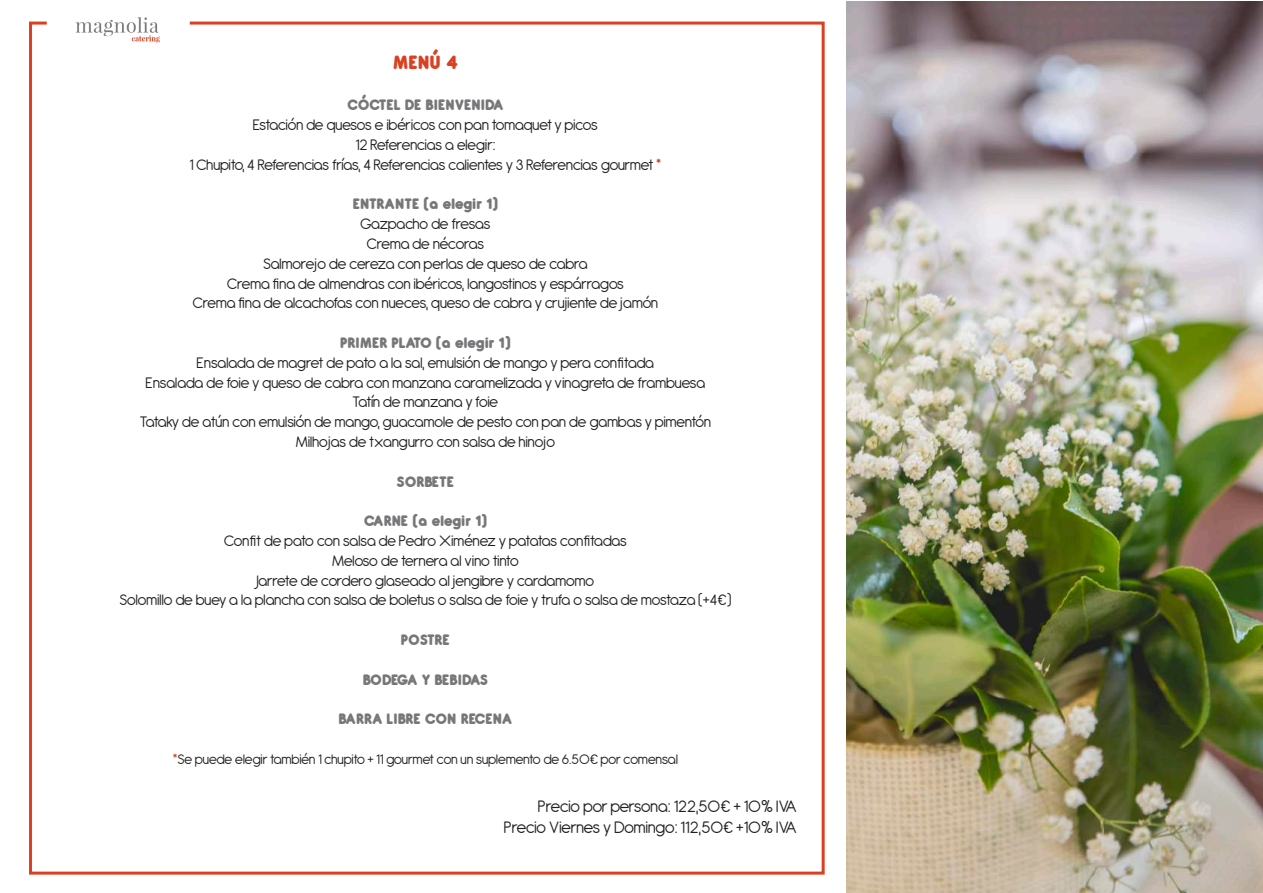
<style>
.page{position:relative;width:1263px;height:893px;background:#fff}
.page>*{position:absolute;margin:0;border:0;box-sizing:border-box;transform-origin:0 0}
.t1{font:800 21px "Antipasto";color:#db4022}
.t2{font:18px/21.6px "Antipasto";letter-spacing:-.04em;color:#231f20;text-align:right}
.t3{font:16.5px/19.8px "Antipasto";letter-spacing:-.04em;color:#231f20;text-align:center}
.t4{font:800 16.5px "Antipasto";color:#77777a}
.t5{font:800 16.5px "Antipasto";letter-spacing:-.045em;color:#77777a}
.t6{font:15px "Antipasto";letter-spacing:-.04em;color:#231f20}
.s1{color:#db4022}
</style>
<div class="page">
<img style="left:72px;top:8px;width:93px;height:39px">
<img style="left:846px;top:2px;width:417px;height:891px">
<p class="t1" style="left:393px;top:49px;width:67px">MENÚ 4</p>
<p class="t4" style="left:347px;top:95px;width:158px">CÓCTEL DE BIENVENIDA</p>
<p class="t3" style="left:190px;top:116px;width:473px">Estación de quesos e ibéricos con pan tomaquet y picos<br>12 Referencias a elegir:<br>1 Chupito, 4 Referencias frías, 4 Referencias calientes y 3 Referencias gourmet <span class="s1">*</span></p>
<p class="t4" style="left:353px;top:194px;width:147px">ENTRANTE (a elegir 1)</p>
<p class="t3" style="left:192px;top:215px;width:467px">Gazpacho de fresas<br>Crema de nécoras<br>Salmorejo de cereza con perlas de queso de cabra<br>Crema fina de almendras con ibéricos, langostinos y espárragos<br>Crema fina de alcachofas con nueces, queso de cabra y crujiente de jamón</p>
<p class="t4" style="left:340px;top:332px;width:172px">PRIMER PLATO (a elegir 1)</p>
<p class="t3" style="left:140px;top:353px;width:573px">Ensalada de magret de pato a la sal, emulsión de mango y pera confitada<br>Ensalada de foie y queso de cabra con manzana caramelizada y vinagreta de frambuesa Tatín de manzana y foie<br>Tataky de atún con emulsión de mango, guacamole de pesto con pan de gambas y pimentón Milhojas de txangurro con salsa de hinojo</p>
<p class="t4" style="left:397px;top:471px;width:59px">SORBETE</p>
<p class="t4" style="left:364px;top:510px;width:125px">CARNE (a elegir 1)</p>
<p class="t3" style="left:120px;top:531px;width:613px">Confit de pato con salsa de Pedro Ximénez y patatas confitadas<br>Meloso de ternera al vino tinto<br>Jarrete de cordero glaseado al jengibre y cardamomo<br>Solomillo de buey a la plancha con salsa de boletus o salsa de foie y trufa o salsa de mostaza (+4€)</p>
<p class="t4" style="left:401px;top:629px;width:51px">POSTRE</p>
<p class="t5" style="left:363px;top:669px;width:127px">BODEGA Y BEBIDAS</p>
<p class="t4" style="left:338px;top:708px;width:175px">BARRA LIBRE CON RECENA</p>
<p class="t6" style="left:173px;top:750px;width:507px"><span class="s1">*</span>Se puede elegir también 1 chupito + 11 gourmet con un suplemento de 6.50€ por comensal</p>
<p class="t2" style="left:504px;top:796px;width:295px">Precio por persona: 122,50€ + 10% IVA<br>Precio Viernes y Domingo: 112,50€ +10% IVA</p>
</div>
